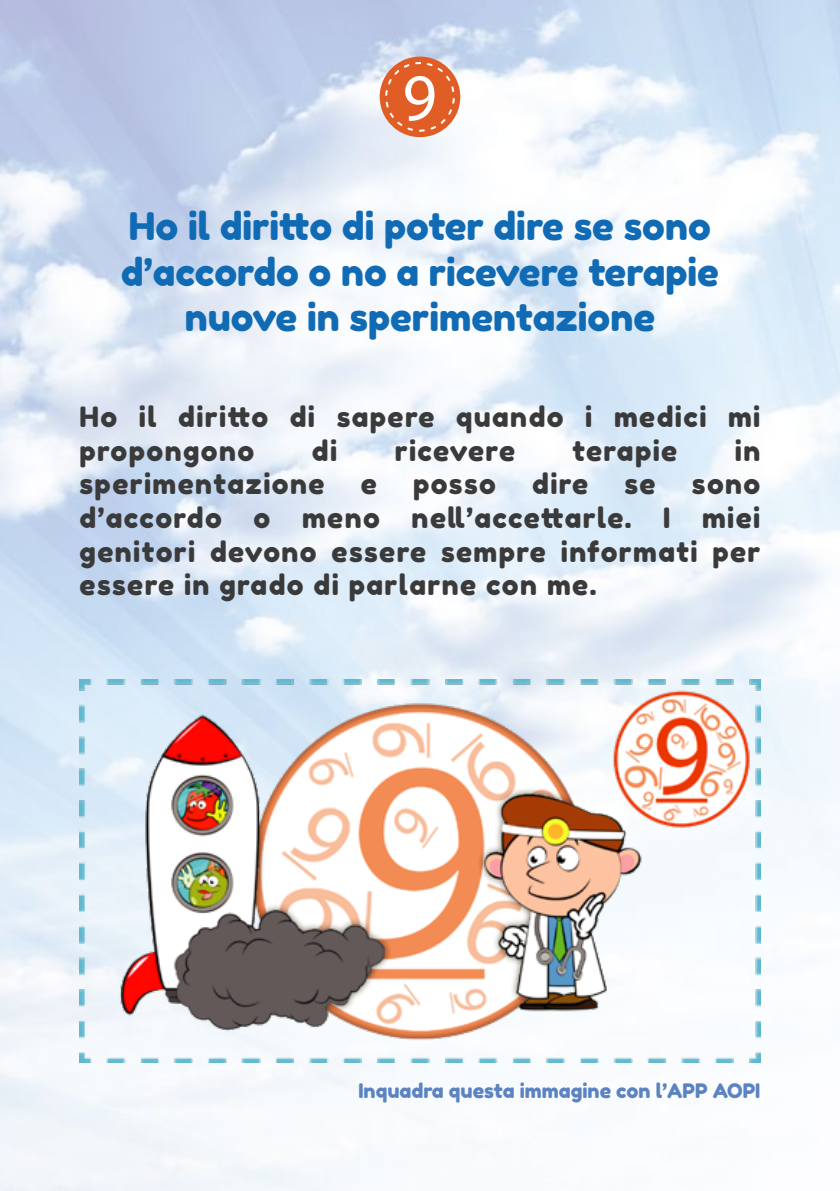
<style>
.page{position:relative;width:840px;height:1191px;background:#fff}
.page>*{position:absolute;margin:0;border:0;box-sizing:border-box;transform-origin:0 0}
.t1{font:67px "Myriad Pro";color:#fff}
.t2{font:38px/45.6px "Fredoka One";color:#106bb4;text-align:center}
.t3{font:28px/33.6px "Fredoka One";letter-spacing:.05em;color:#3a3a3a}
.t4{font:20px "Fredoka One";color:#5b83c2}
</style>
<div class="page">
<img style="left:0;top:0;width:839px;height:1191px">
<div style="left:379px;top:57px;width:81px;height:80px;background:#e15d26;border-radius:50%"></div>
<div style="left:385px;top:62px;width:69px;height:70px;border:2px dashed #fff;border-radius:50%"></div>
<img style="left:79px;top:679px;width:681px;height:383px">
<h1 class="t1" style="left:402px;top:56px;width:36px">9</h1>
<h2 class="t2" style="left:121px;top:203px;width:599px">Ho il diritto di poter dire se sono d’accordo o no a ricevere terapie nuove in sperimentazione</h2>
<p class="t3" style="left:79px;top:400px;width:682px">Ho il diritto di sapere quando i medici mi propongono</p>
<p class="t3" style="left:312px;top:434px;width:27px">di</p>
<p class="t3" style="left:394px;top:434px;width:122px">ricevere</p>
<p class="t3" style="left:572px;top:434px;width:106px">terapie</p>
<p class="t3" style="left:734px;top:434px;width:27px">in</p>
<p class="t3" style="left:79px;top:467px;width:246px">sperimentazione</p>
<p class="t3" style="left:360px;top:467px;width:18px">e</p>
<p class="t3" style="left:413px;top:467px;width:84px">posso</p>
<p class="t3" style="left:532px;top:467px;width:58px">dire</p>
<p class="t3" style="left:624px;top:467px;width:33px">se</p>
<p class="t3" style="left:79px;top:467px;width:682px;text-align:justify;text-indent:612px">sono d’accordo o meno nell’accettarle. I miei genitori devono essere sempre informati per essere in grado di parlarne con me.</p>
<p class="t4" style="left:358px;top:1078px;width:403px">Inquadra questa immagine con l’APP AOPI</p>
</div>
